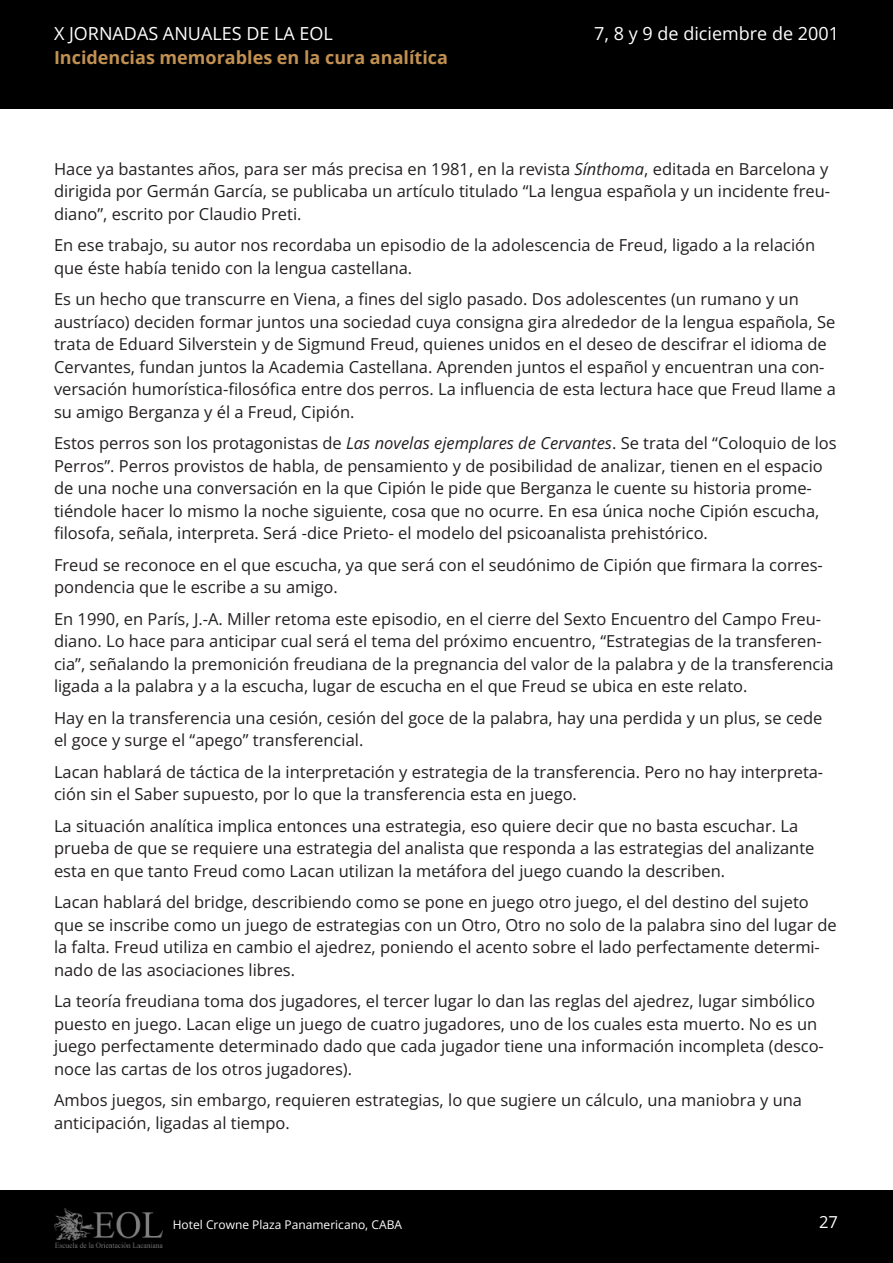
<style>
.page{position:relative;width:893px;height:1263px;background:#fff}
.page>*{position:absolute;margin:0;border:0;box-sizing:border-box;transform-origin:0 0}
.t1{font:18px "Open Sans";color:#fff}
.t2{font:700 18px "Open Sans";color:#c29151}
.t3{font:16.5px/22.5px "Open Sans";color:#231f20}
.t4{font:16.5px "Open Sans";color:#fff}
.t5{font:12px "Open Sans";color:#fff}
.s1{font-style:italic}
</style>
<div class="page">
<div style="left:0;top:0;width:893px;height:108px;background:#000"></div>
<div style="left:0;top:1191px;width:893px;height:72px;background:#000"></div>
<img style="left:54px;top:1209px;width:108px;height:38px">
<p class="t1" style="left:54px;top:22px;width:280px">X JORNADAS ANUALES DE LA EOL</p>
<p class="t2" style="left:54px;top:46px;width:395px">Incidencias memorables en la cura analítica</p>
<p class="t1" style="left:594px;top:22px;width:246px">7, 8 y 9 de diciembre de 2001</p>
<p class="t3" style="left:54px;top:157px;width:777px;text-align:justify">Hace ya bastantes años, para ser más precisa en 1981, en la revista <span class="s1">Sínthoma</span>, editada en Barcelona y dirigida por Germán García, se publicaba un artículo titulado “La lengua española y un incidente freu&shy;diano”, escrito por Claudio Preti.</p>
<p class="t3" style="left:54px;top:233px;width:763px">En ese trabajo, su autor nos recordaba un episodio de la adolescencia de Freud, ligado a la relación que éste había tenido con la lengua castellana.</p>
<p class="t3" style="left:54px;top:287px;width:783px">Es un hecho que transcurre en Viena, a fines del siglo pasado. Dos adolescentes (un rumano y un austríaco) deciden formar juntos una sociedad cuya consigna gira alrededor de la lengua española, Se trata de Eduard Silverstein y de Sigmund Freud, quienes unidos en el deseo de descifrar el idioma de Cervantes, fundan juntos la Academia Castellana. Aprenden juntos el español y encuentran una con&shy;versación humorística-filosófica entre dos perros. La influencia de esta lectura hace que Freud llame a su amigo Berganza y él a Freud, Cipión.</p>
<p class="t3" style="left:54px;top:432px;width:784px">Estos perros son los protagonistas de <span class="s1">Las novelas ejemplares de Cervantes</span>. Se trata del “Coloquio de los Perros”. Perros provistos de habla, de pensamiento y de posibilidad de analizar, tienen en el espacio de una noche una conversación en la que Cipión le pide que Berganza le cuente su historia prome&shy;tiéndole hacer lo mismo la noche siguiente, cosa que no ocurre. En esa única noche Cipión escucha, filosofa, señala, interpreta. Será -dice Prieto- el modelo del psicoanalista prehistórico.</p>
<p class="t3" style="left:54px;top:553px;width:770px">Freud se reconoce en el que escucha, ya que será con el seudónimo de Cipión que firmara la corres&shy;pondencia que le escribe a su amigo.</p>
<p class="t3" style="left:54px;top:607px;width:781px">En 1990, en París, J.-A. Miller retoma este episodio, en el cierre del Sexto Encuentro del Campo Freu&shy;diano. Lo hace para anticipar cual será el tema del próximo encuentro, “Estrategias de la transferen&shy;cia”, señalando la premonición freudiana de la pregnancia del valor de la palabra y de la transferencia ligada a la palabra y a la escucha, lugar de escucha en el que Freud se ubica en este relato.</p>
<p class="t3" style="left:54px;top:706px;width:770px">Hay en la transferencia una cesión, cesión del goce de la palabra, hay una perdida y un plus, se cede el goce y surge el “apego” transferencial.</p>
<p class="t3" style="left:54px;top:760px;width:771px">Lacan hablará de táctica de la interpretación y estrategia de la transferencia. Pero no hay interpreta&shy;ción sin el Saber supuesto, por lo que la transferencia esta en juego.</p>
<p class="t3" style="left:54px;top:814px;width:762px">La situación analítica implica entonces una estrategia, eso quiere decir que no basta escuchar. La prueba de que se requiere una estrategia del analista que responda a las estrategias del analizante esta en que tanto Freud como Lacan utilizan la metáfora del juego cuando la describen.</p>
<p class="t3" style="left:54px;top:891px;width:784px">Lacan hablará del bridge, describiendo como se pone en juego otro juego, el del destino del sujeto que se inscribe como un juego de estrategias con un Otro, Otro no solo de la palabra sino del lugar de la falta. Freud utiliza en cambio el ajedrez, poniendo el acento sobre el lado perfectamente determi&shy;nado de las asociaciones libres.</p>
<p class="t3" style="left:54px;top:990px;width:771px">La teoría freudiana toma dos jugadores, el tercer lugar lo dan las reglas del ajedrez, lugar simbólico puesto en juego. Lacan elige un juego de cuatro jugadores, uno de los cuales esta muerto. No es un juego perfectamente determinado dado que cada jugador tiene una información incompleta (desco&shy;noce las cartas de los otros jugadores).</p>
<p class="t3" style="left:54px;top:1089px;width:750px">Ambos juegos, sin embargo, requieren estrategias, lo que sugiere un cálculo, una maniobra y una anticipación, ligadas al tiempo.</p>
<p class="t5" style="left:173px;top:1217px;width:231px">Hotel Crowne Plaza Panamericano, CABA</p>
<p class="t4" style="left:819px;top:1211px;width:20px">27</p>
</div>
